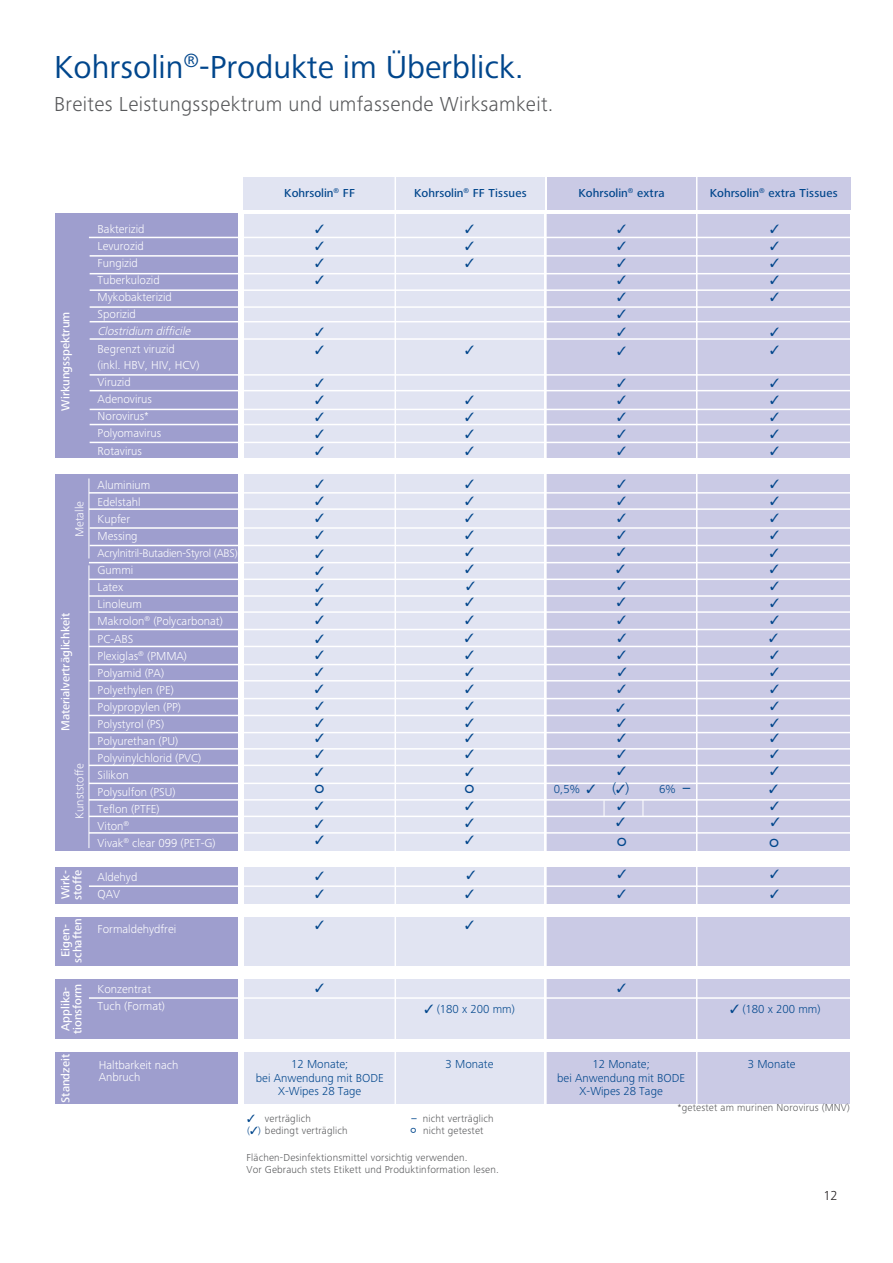
<style>
.page{position:relative;width:893px;height:1263px;background:#fff}
.page>*{position:absolute;margin:0;border:0;box-sizing:border-box;transform-origin:0 0}
.t1{font:33px "Frutiger Next LTW1 G";color:#01468c}
.t2{font:300 30px "Frutiger Next LTW1 G";color:#01468c}
.t3{font:300 21px "Frutiger Next LTW1 G";letter-spacing:.015em;color:#57585a}
.t4{font:300 13.5px "Frutiger Next LTW1 G";color:#231f20}
.t5{font:300 12px/17.1px "Frutiger Next LTW1 G";color:#fff}
.t6{font:300 12px/13.5px "Frutiger Next LTW1 G";color:#01468c;text-align:center}
.t7{font:500 12px/12px "Frutiger Next LTW1 G";color:#fff;text-align:center}
.t8{font:500 12px "Frutiger Next LTW1 G";color:#01468c}
.t9{font:12px/17px "Zapf Dingbats ITC";color:#01468c;text-align:justify}
.t10{font:italic 300 12px "Frutiger Next LTW1 G";color:#fff}
.t11{font:300 11.55px "Frutiger Next LTW1 G";letter-spacing:-.015em;color:#fff}
.t12{font:300 10.5px/12px "Frutiger Next LTW1 G";letter-spacing:.015em;color:#57585a}
.s1{font-size:15px}
.s2{font-weight:500;font-size:15px}
.s3{color:#01468c}
.s4{font-weight:500;color:#01468c}
.s5{font-size:18px;color:#01468c}
</style>
<div class="page">
<div style="left:55px;top:213px;width:183px;height:890px;background:#9e9ece"></div>
<div style="left:244px;top:177px;width:301px;height:32px;background:#e1e4f2"></div>
<div style="left:547px;top:177px;width:303px;height:32px;background:#cacae5"></div>
<div style="left:244px;top:214px;width:300px;height:889px;background:#e1e4f2"></div>
<div style="left:546px;top:214px;width:304px;height:889px;background:#cacae5"></div>
<hr style="left:90px;top:255px;width:775px;height:2px;background:#fff">
<hr style="left:90px;top:273px;width:775px;height:1px;background:#fff">
<hr style="left:90px;top:289px;width:775px;height:2px;background:#fff">
<hr style="left:90px;top:306px;width:775px;height:2px;background:#fff">
<hr style="left:90px;top:321px;width:775px;height:1px;background:#fff">
<hr style="left:90px;top:338px;width:775px;height:2px;background:#fff">
<hr style="left:90px;top:374px;width:775px;height:2px;background:#fff">
<hr style="left:90px;top:390px;width:775px;height:1px;background:#fff">
<hr style="left:90px;top:409px;width:775px;height:1px;background:#fff">
<hr style="left:90px;top:424px;width:802px;height:1px;background:#fff">
<hr style="left:90px;top:442px;width:803px;height:1px;background:#fff">
<hr style="left:90px;top:527px;width:775px;height:2px;background:#fff">
<hr style="left:90px;top:545px;width:775px;height:1px;background:#fff">
<hr style="left:89px;top:562px;width:776px;height:1px;background:#fff">
<hr style="left:89px;top:578px;width:772px;height:2px;background:#fff">
<hr style="left:89px;top:595px;width:772px;height:2px;background:#fff">
<hr style="left:89px;top:611px;width:772px;height:2px;background:#fff">
<hr style="left:89px;top:629px;width:772px;height:1px;background:#fff">
<hr style="left:89px;top:646px;width:772px;height:1px;background:#fff">
<hr style="left:89px;top:664px;width:772px;height:1px;background:#fff">
<hr style="left:89px;top:680px;width:772px;height:1px;background:#fff">
<hr style="left:89px;top:698px;width:772px;height:1px;background:#fff">
<hr style="left:89px;top:715px;width:772px;height:1px;background:#fff">
<hr style="left:89px;top:732px;width:772px;height:1px;background:#fff">
<hr style="left:89px;top:748px;width:772px;height:2px;background:#fff">
<hr style="left:89px;top:765px;width:799px;height:1px;background:#fff">
<hr style="left:89px;top:783px;width:804px;height:1px;background:#fff">
<hr style="left:89px;top:799px;width:804px;height:2px;background:#fff">
<hr style="left:89px;top:816px;width:804px;height:1px;background:#fff">
<hr style="left:89px;top:832px;width:781px;height:2px;background:#fff">
<hr style="left:89px;top:885px;width:781px;height:2px;background:#fff">
<hr style="left:89px;top:997px;width:781px;height:2px;background:#fff">
<hr style="left:395px;top:168px;width:1px;height:999px;background:#fff">
<hr style="left:545px;top:207px;width:2px;height:959px;background:#fff">
<hr style="left:696px;top:163px;width:1px;height:1005px;background:#fff">
<div style="left:36px;top:458px;width:835px;height:16px;background:#fff"></div>
<div style="left:37px;top:851px;width:836px;height:16px;background:#fff"></div>
<div style="left:31px;top:904px;width:835px;height:13px;background:#fff"></div>
<div style="left:34px;top:966px;width:835px;height:13px;background:#fff"></div>
<div style="left:48px;top:1039px;width:836px;height:12px;background:#fff"></div>
<hr style="left:89px;top:508px;width:780px;height:2px;background:#fff">
<svg style="left:604px;top:800px;width:1px;height:16px"></svg>
<svg style="left:643px;top:800px;width:1px;height:16px"></svg>
<hr style="left:89px;top:565px;width:1px;height:283px;background:#fff">
<hr style="left:89px;top:237px;width:775px;height:1px;background:#fff">
<hr style="left:89px;top:492px;width:780px;height:2px;background:#fff">
<hr style="left:89px;top:478px;width:1px;height:80px;background:#fff">
<svg style="left:770px;top:338px;width:9px;height:2px"></svg>
<h1 class="t1" style="left:54px;top:56px;width:471px">Kohrsolin<sup>®</sup>-Produkte im Überblick.</h1>
<h3 class="t3" style="left:54px;top:97px;width:501px">Breites Leistungsspektrum und umfassende Wirksamkeit.</h3>
<p class="t7" style="left:61px;top:411px;width:100px;rotate:-90deg">Wirkungsspektrum</p>
<p class="t5" style="left:72px;top:537px;width:38px;rotate:-90deg">Metalle</p>
<p class="t7" style="left:61px;top:731px;width:120px;rotate:-90deg">Materialverträglichkeit</p>
<p class="t5" style="left:72px;top:819px;width:57px;rotate:-90deg">Kunststoffe</p>
<p class="t7" style="left:61px;top:900px;width:32px;text-align:left;rotate:-90deg">Wirk&shy;stoffe</p>
<p class="t7" style="left:61px;top:963px;width:46px;rotate:-90deg">Eigen&shy;schaften</p>
<p class="t7" style="left:61px;top:1034px;width:52px;rotate:-90deg">Applika&shy;tionsform</p>
<p class="t7" style="left:61px;top:1103px;width:50px;rotate:-90deg">Standzeit</p>
<p class="t5" style="left:98px;top:222px;width:76px">Bakterizid<br>Levurozid<br>Fungizid<br>Tuberkulozid<br>Mykobakterizid<br>Sporizid</p>
<p class="t10" style="left:98px;top:327px;width:96px">Clostridium difficile</p>
<p class="t5" style="left:98px;top:342px;width:104px">Begrenzt viruzid (inkl. HBV, HIV, HCV)<br>Viruzid<br>Adenovirus<br>Norovirus*<br>Polyomavirus<br>Rotavirus</p>
<p class="t5" style="left:98px;top:477px;width:54px">Aluminium<br>Edelstahl<br>Kupfer<br>Messing</p>
<p class="t11" style="left:98px;top:549px;width:142px">Acrylnitril-Butadien-Styrol (ABS)</p>
<p class="t5" style="left:98px;top:562px;width:127px">Gummi<br>Latex<br>Linoleum<br>Makrolon<sup>®</sup> (Polycarbonat)<br>PC-ABS<br>Plexiglas<sup>®</sup> (PMMA)<br>Polyamid (PA)<br>Polyethylen (PE)<br>Polypropylen (PP)<br>Polystyrol (PS)<br>Polyurethan (PU)<br>Polyvinylchlorid (PVC)<br>Silikon<br>Polysulfon (PSU)<br>Teflon (PTFE)<br>Viton<sup>®<br></sup>Vivak<sup>®</sup> clear 099 (PET-G)</p>
<p class="t5" style="left:98px;top:869px;width:41px">Aldehyd<br>QAV</p>
<p class="t5" style="left:98px;top:921px;width:80px">Formaldehydfrei</p>
<p class="t8" style="left:284px;top:189px;width:72px">Kohrsolin<sup>®</sup> FF</p>
<p class="t8" style="left:414px;top:189px;width:114px">Kohrsolin<sup>®</sup> FF Tissues</p>
<p class="t8" style="left:710px;top:189px;width:130px">Kohrsolin<sup>®</sup> extra Tissues</p>
<p class="t8" style="left:579px;top:189px;width:88px">Kohrsolin<sup>®</sup> extra</p>
<p class="t9" style="left:315px;top:221px;width:11px">✓ ✓ ✓ ✓</p>
<p class="t9" style="left:315px;top:374px;width:11px">✓ ✓ ✓ ✓ ✓</p>
<p class="t9" style="left:315px;top:475px;width:11px">✓ ✓ ✓ ✓</p>
<p class="t9" style="left:315px;top:545px;width:11px">✓ ✓ ✓</p>
<p class="t9" style="left:465px;top:221px;width:11px">✓ ✓ ✓</p>
<p class="t9" style="left:465px;top:391px;width:11px">✓ ✓ ✓ ✓</p>
<p class="t9" style="left:465px;top:475px;width:11px">✓ ✓ ✓ ✓ ✓ ✓</p>
<p class="t9" style="left:617px;top:221px;width:11px">✓ ✓ ✓ ✓ ✓ ✓ ✓</p>
<p class="t9" style="left:617px;top:374px;width:11px">✓ ✓ ✓ ✓ ✓</p>
<p class="t9" style="left:617px;top:475px;width:11px">✓ ✓ ✓ ✓</p>
<p class="t9" style="left:617px;top:715px;width:11px;line-height:15.5px">✓ ✓ ✓</p>
<h2 class="t2" style="left:314px;top:785px;width:13px">°</h2>
<h2 class="t2" style="left:463px;top:785px;width:13px">°</h2>
<p class="t6" style="left:554px;top:784px;width:77px">0,5% ✓ <span class="s1">(</span>✓<span class="s1">)</span></p>
<p class="t6" style="left:659px;top:784px;width:33px">6% <span class="s2">–</span></p>
<p class="t9" style="left:770px;top:221px;width:11px">✓ ✓ ✓ ✓ ✓</p>
<p class="t9" style="left:770px;top:374px;width:11px">✓ ✓ ✓ ✓ ✓</p>
<p class="t9" style="left:770px;top:475px;width:11px">✓ ✓ ✓ ✓</p>
<p class="t9" style="left:770px;top:646px;width:11px">✓ ✓ ✓ ✓ ✓</p>
<h2 class="t2" style="left:616px;top:838px;width:13px">°</h2>
<h2 class="t2" style="left:768px;top:839px;width:13px">°</h2>
<p class="t5" style="left:98px;top:981px;width:69px">Konzentrat<br>Tuch (Format)</p>
<p class="t5" style="left:99px;top:1060px;width:81px;line-height:12px">Haltbarkeit nach<br>Anbruch</p>
<p class="t6" style="left:424px;top:1003px;width:92px">✓ (180 x 200 mm)</p>
<p class="t6" style="left:730px;top:1003px;width:92px">✓ (180 x 200 mm)</p>
<p class="t6" style="left:256px;top:1059px;width:129px">12 Monate;<br>bei Anwendung mit BODE<br>X-Wipes 28 Tage</p>
<p class="t6" style="left:557px;top:1059px;width:129px">12 Monate;<br>bei Anwendung mit BODE<br>X-Wipes 28 Tage</p>
<p class="t6" style="left:446px;top:1059px;width:49px">3 Monate</p>
<p class="t6" style="left:748px;top:1059px;width:49px">3 Monate</p>
<p class="t12" style="left:247px;top:1114px;width:102px"><span class="s3">✓</span> verträglich<br><span class="s3">(✓)</span> bedingt verträglich</p>
<p class="t12" style="left:410px;top:1114px;width:86px"><span class="s4">–</span> nicht verträglich <span class="s5">°</span> nicht getestet</p>
<p class="t12" style="left:246px;top:1153px;width:254px">Flächen-Desinfektionsmittel vorsichtig verwenden.<br>Vor Gebrauch stets Etikett und Produktinformation lesen.</p>
<p class="t12" style="left:677px;top:1103px;width:174px">*getestet am murinen Norovirus (MNV)</p>
<p class="t4" style="left:823px;top:1191px;width:16px">12</p>
</div>
